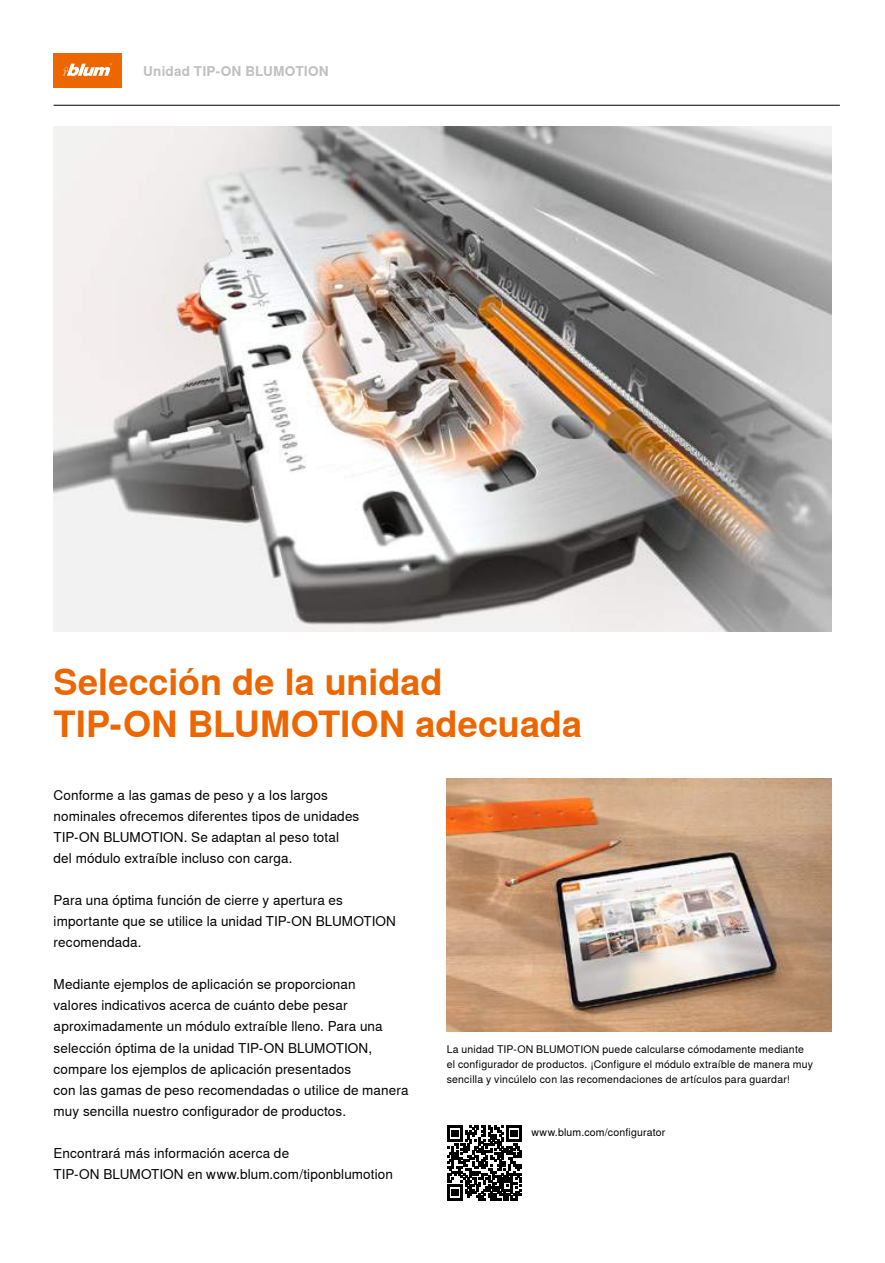
<style>
.page{position:relative;width:885px;height:1263px;background:#fff}
.page>*{position:absolute;margin:0;border:0;box-sizing:border-box;transform-origin:0 0}
.t1{font:700 36px/42.2px "Nimbus Sans Global";color:#ec6602}
.t2{font:13.5px/21px "Nimbus Sans Global";letter-spacing:.01em;color:#000}
.t3{font:700 13.5px "Nimbus Sans Global";letter-spacing:.015em;color:#c0c0c1}
.t4{font:10.5px/15px "Nimbus Sans Global";letter-spacing:.02em;color:#000}
</style>
<div class="page">
<div style="left:54px;top:54px;width:68px;height:34px;background:#ec6602"></div>
<svg style="left:63px;top:63px;width:49px;height:13px"></svg>
<img style="left:54px;top:126px;width:777px;height:505px">
<img style="left:446px;top:779px;width:385px;height:252px">
<svg style="left:447px;top:1125px;width:75px;height:75px"></svg>
<hr style="left:54px;top:105px;width:785px;height:1px;background:#000">
<p class="t3" style="left:143px;top:63px;width:187px">Unidad TIP-ON BLUMOTION</p>
<h1 class="t1" style="left:54px;top:661px;width:530px">Selección de la unidad<br>TIP-ON BLUMOTION adecuada</h1>
<p class="t2" style="left:54px;top:785px;width:307px">Conforme a las gamas de peso y a los largos nominales ofrecemos diferentes tipos de unidades TIP-ON BLUMOTION. Se adaptan al peso total del módulo extraíble incluso con carga.</p>
<p class="t2" style="left:54px;top:890px;width:344px">Para una óptima función de cierre y apertura es importante que se utilice la unidad TIP-ON BLUMOTION recomendada.</p>
<p class="t2" style="left:54px;top:974px;width:356px">Mediante ejemplos de aplicación se proporcionan<br>valores indicativos acerca de cuánto debe pesar aproximadamente un módulo extraíble lleno. Para una selección óptima de la unidad TIP-ON BLUMOTION, compare los ejemplos de aplicación presentados<br>con las gamas de peso recomendadas o utilice de manera muy sencilla nuestro configurador de productos.</p>
<p class="t2" style="left:54px;top:1142px;width:341px">Encontrará más información acerca de<br>TIP-ON BLUMOTION en www.blum.com/tiponblumotion</p>
<p class="t4" style="left:446px;top:1041px;width:368px">La unidad TIP-ON BLUMOTION puede calcularse cómodamente mediante el configurador de productos. ¡Configure el módulo extraíble de manera muy sencilla y vincúlelo con las recomendaciones de artículos para guardar!</p>
<p class="t4" style="left:531px;top:1125px;width:135px">www.blum.com/configurator</p>
</div>
